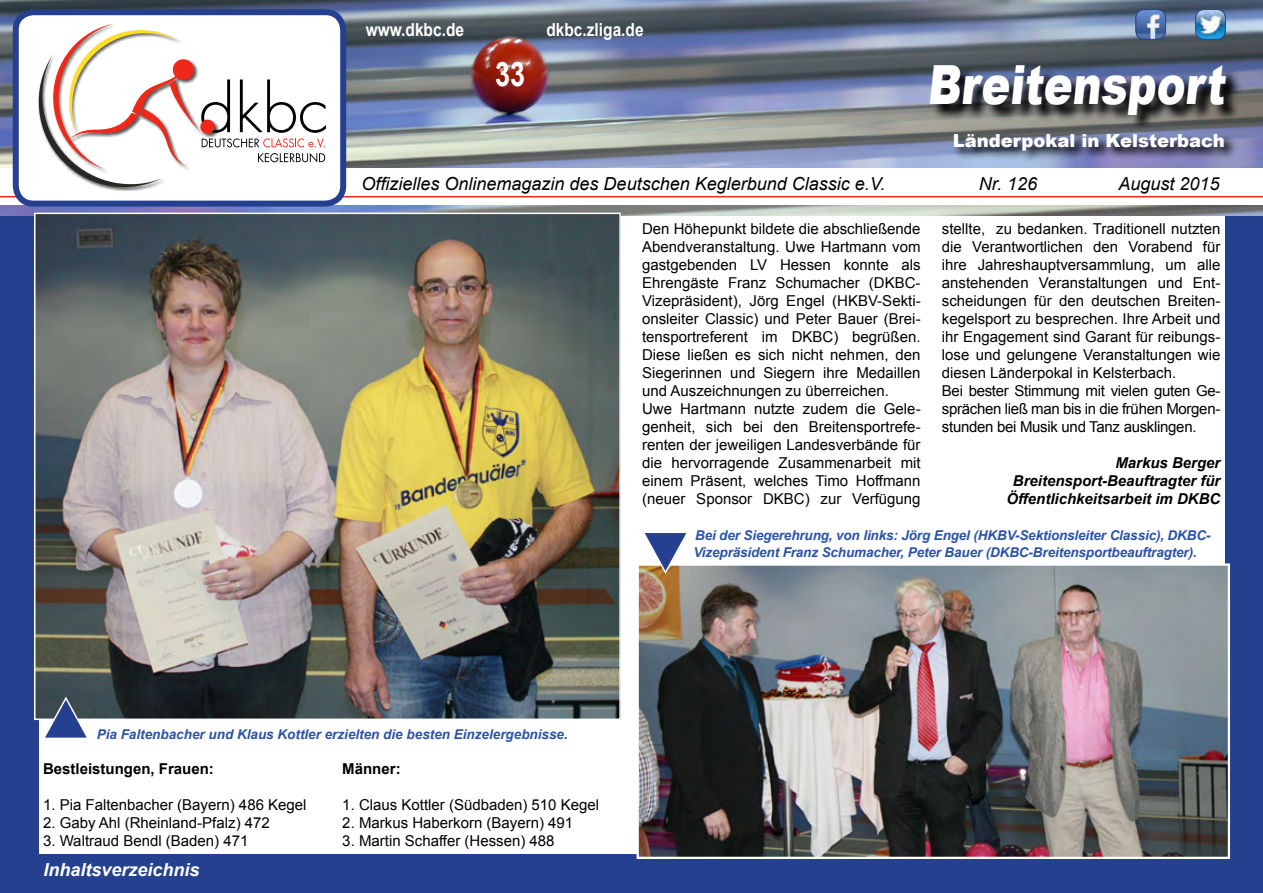
<style>
.page{position:relative;width:1263px;height:893px;background:#fff}
.page>*{position:absolute;margin:0;border:0;box-sizing:border-box;transform-origin:0 0}
.t1{font:900 54px "Arial";color:#fff;scale:.8 1}
.t2{font:700 33.75px "Arial";color:#fff;scale:.8 1}
.t3{font:italic 18px "Arial";color:#000}
.t4{font:900 18px "Arial";color:#fff}
.t5{font:700 18px "Arial";color:#fff;scale:.86 1}
.t6{font:italic 700 18px "Arial";color:#fff}
.Grundtext{font:15px/18px "Arial";color:#000;text-align:justify}
.Autor_kursv{font:italic 700 15px/18px "Arial";color:#000;text-align:center}
.Grundtext-2{font:700 15px "Arial";color:#000}
.Bildunterschrift_ohn{font:italic 700 13.5px/16.2px "Arial";letter-spacing:-.01em;color:#2b53a8}
</style>
<div class="page">
<div style="left:0;top:855px;width:1263px;height:38px;background:#25408f"></div>
<img style="left:0;top:0;width:1263px;height:216px">
<div style="left:0;top:168px;width:1263px;height:36px;background:#fff"></div>
<hr style="left:0;top:196px;width:1263px;height:1px;background:#ef281a">
<div style="left:16px;top:12px;width:327px;height:192px;background:#fff;border-radius:18px"></div>
<svg style="left:38px;top:24px;width:288px;height:167px"></svg>
<div style="left:13px;top:9px;width:333px;height:198px;border:6px solid #25408f;border-radius:18px"></div>
<svg style="left:931px;top:66px;width:311px;height:65px;background:#525764"></svg>
<svg style="left:952px;top:132px;width:286px;height:31px;background:#696f91"></svg>
<div style="left:0;top:217px;width:38px;height:676px;background:#25408f"></div>
<div style="left:1226px;top:217px;width:37px;height:676px;background:#25408f"></div>
<img style="left:37px;top:216px;width:581px;height:501px">
<div style="left:34px;top:213px;width:587px;height:507px;border:2px solid #fff"></div>
<img style="left:639px;top:566px;width:588px;height:290px">
<div style="left:636px;top:563px;width:594px;height:296px;border:2px solid #fff"></div>
<img style="left:1136px;top:10px;width:29px;height:29px">
<div style="left:1135px;top:9px;width:31px;height:31px;border:1px solid #25408f;border-radius:9px"></div>
<img style="left:1195px;top:10px;width:30px;height:29px">
<div style="left:1195px;top:9px;width:31px;height:31px;border:1px solid #25408f;border-radius:9px"></div>
<svg style="left:41px;top:696px;width:50px;height:42px"></svg>
<svg style="left:641px;top:533px;width:49px;height:41px"></svg>
<p class="t5" style="left:366px;top:18px;width:116px">www.dkbc.de</p>
<p class="t5" style="left:546px;top:18px;width:115px">dkbc.zliga.de</p>
<p class="t2" style="left:495px;top:52px;width:39px">33</p>
<p class="t1" style="left:927px;top:46px;width:384px">Breitensport</p>
<p class="t4" style="left:953px;top:127px;width:273px">Länderpokal in Kelsterbach</p>
<p class="t3" style="left:362px;top:172px;width:525px">Offizielles Onlinemagazin des Deutschen Keglerbund Classic e.V.</p>
<p class="t3" style="left:979px;top:172px;width:60px">Nr. 126</p>
<p class="t3" style="left:1118px;top:172px;width:103px">August 2015</p>
<p class="Grundtext" style="left:642px;top:220px;width:280px">Den Höhepunkt bildete die abschließende Abendveranstaltung. Uwe Hartmann vom gastgebenden LV Hessen konnte als Ehrengäste Franz Schumacher (DKBC-Vizepräsident), Jörg Engel (HKBV-Sekti&shy;onsleiter Classic) und Peter Bauer (Brei&shy;tensportreferent im DKBC) begrüßen.<br>Diese ließen es sich nicht nehmen, den Siegerinnen und Siegern ihre Medaillen und Auszeichnungen zu überreichen.</p>
<p class="Grundtext" style="left:642px;top:400px;width:280px">Uwe Hartmann nutzte zudem die Gele&shy;genheit, sich bei den Breitensportrefe&shy;renten der jeweiligen Landesverbände für die hervorragende Zusammenarbeit mit einem Präsent, welches Timo Hoffmann (neuer Sponsor DKBC) zur Verfügung</p>
<p class="Grundtext" style="left:942px;top:220px;width:280px">stellte, zu bedanken. Traditionell nutzten die Verantwortlichen den Vorabend für ihre Jahreshauptversammlung, um alle anstehenden Veranstaltungen und Ent&shy;scheidungen für den deutschen Breiten&shy;kegelsport zu besprechen. Ihre Arbeit und ihr Engagement sind Garant für reibungs&shy;lose und gelungene Veranstaltungen wie diesen Länderpokal in Kelsterbach.</p>
<p class="Grundtext" style="left:942px;top:382px;width:280px">Bei bester Stimmung mit vielen guten Ge&shy;sprächen ließ man bis in die frühen Morgen&shy;stunden bei Musik und Tanz ausklingen.</p>
<p class="Autor_kursv" style="left:1115px;top:454px;width:107px">Markus Berger</p>
<p class="Autor_kursv" style="left:1006px;top:472px;width:215px">Breitensport-Beauftragter für<br>Öffentlichkeitsarbeit im DKBC</p>
<p class="Bildunterschrift_ohn" style="left:97px;top:727px;width:473px">Pia Faltenbacher und Klaus Kottler erzielten die besten Einzelergebnisse.</p>
<p class="Grundtext-2" style="left:43px;top:759px;width:172px">Bestleistungen, Frauen:</p>
<p class="Grundtext" style="left:43px;top:796px;width:265px">1. Pia Faltenbacher (Bayern) 486 Kegel</p>
<p class="Grundtext" style="left:43px;top:814px;width:228px">2. Gaby Ahl (Rheinland-Pfalz) 472</p>
<p class="Grundtext" style="left:43px;top:832px;width:207px">3. Waltraud Bendl (Baden) 471</p>
<p class="t6" style="left:44px;top:858px;width:158px">Inhaltsverzeichnis</p>
<p class="Grundtext-2" style="left:342px;top:759px;width:60px">Männer:</p>
<p class="Grundtext" style="left:342px;top:796px;width:258px">1. Claus Kottler (Südbaden) 510 Kegel</p>
<p class="Grundtext" style="left:342px;top:814px;width:232px">2. Markus Haberkorn (Bayern) 491</p>
<p class="Grundtext" style="left:342px;top:832px;width:214px">3. Martin Schaffer (Hessen) 488</p>
<p class="Bildunterschrift_ohn" style="left:693px;top:528px;width:519px">Bei der Siegerehrung, von links: Jörg Engel (HKBV-Sektionsleiter Classic), DKBC-<br>Vizepräsident Franz Schumacher, Peter Bauer (DKBC-Breitensportbeauftragter).</p>
</div>
